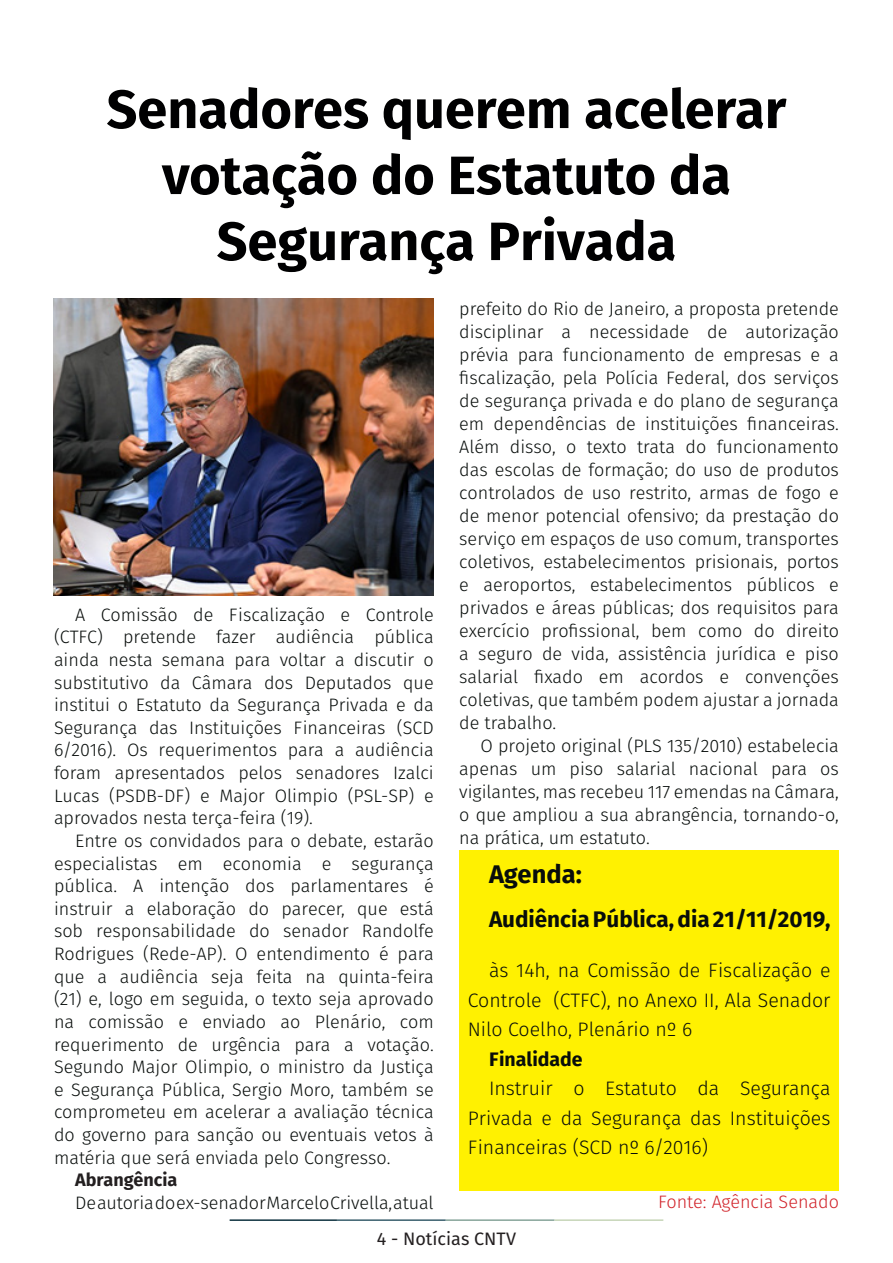
<style>
.page{position:relative;width:893px;height:1263px;background:#fff}
.page>*{position:absolute;margin:0;border:0;box-sizing:border-box;transform-origin:0 0}
.t1{font:700 54px/66px "Fira Sans";color:#000001;text-align:center}
.t2{font:700 25.5px "Fira Sans";color:#080d0b}
.t3{font:700 22.5px "Fira Sans";color:#080d0b}
.t4{font:300 19.5px/29.5px "Fira Sans";color:#080d0b;text-align:justify}
.t5{font:700 19.5px "Fira Sans";color:#080d0b}
.t6{font:300 18px/22.6px "Fira Sans";color:#080d0b;text-align:justify}
.t7{font:300 18px "Fira Sans";color:#d1232a}
.t8{font:18px "Fira Sans";color:#231f20}
.t9{font:700 18px "Fira Sans";color:#231f20}
</style>
<div class="page">
<hr style="left:230px;top:1219px;width:107px;height:2px;background:#0e323f">
<hr style="left:337px;top:1219px;width:109px;height:2px;background:#3a5f6d">
<hr style="left:446px;top:1219px;width:109px;height:2px;background:#87a59a">
<hr style="left:555px;top:1219px;width:108px;height:2px;background:#c6d5b7">
<img style="left:54px;top:298px;width:380px;height:297px">
<div style="left:459px;top:850px;width:380px;height:341px;background:#fff101"></div>
<p class="t1" style="left:106px;top:72px;width:681px">Senadores querem acelerar votação do Estatuto da<br>Segurança Privada</p>
<p class="t6" style="left:54px;top:603px;width:381px;text-indent:21px">A Comissão de Fiscalização e Controle (CTFC) pretende fazer audiência pública ainda nesta semana para voltar a discutir o substitutivo da Câmara dos Deputados que institui o Estatuto da Segurança Privada e da Segurança das Instituições Financeiras (SCD 6/2016). Os requerimentos para a audiência foram apresentados pelos senadores Izalci Lucas (PSDB-DF) e Major Olimpio (PSL-SP) e aprovados nesta terça-feira (19).</p>
<p class="t6" style="left:54px;top:829px;width:381px;text-indent:21px">Entre os convidados para o debate, estarão especialistas em economia e segurança pública. A intenção dos parlamentares é instruir a elaboração do parecer, que está sob responsabilidade do senador Randolfe Rodrigues (Rede-AP). O entendimento é para que a audiência seja feita na quinta-feira (21) e, logo em seguida, o texto seja aprovado na comissão e enviado ao Plenário, com requerimento de urgência para a votação.<br>Segundo Major Olimpio, o ministro da Justiça e Segurança Pública, Sergio Moro, também se comprometeu em acelerar a avaliação técnica do governo para sanção ou eventuais vetos à matéria que será enviada pelo Congresso.</p>
<p class="t9" style="left:75px;top:1165px;width:104px">Abrangência</p>
<p class="t6" style="left:75px;top:1191px;width:360px">De autoria do ex-senador Marcelo Crivella, atual</p>
<p class="t6" style="left:459px;top:297px;width:381px">prefeito do Rio de Janeiro, a proposta pretende disciplinar a necessidade de autorização prévia para funcionamento de empresas e a fiscalização, pela Polícia Federal, dos serviços de segurança privada e do plano de segurança em dependências de instituições financeiras.<br>Além disso, o texto trata do funcionamento das escolas de formação; do uso de produtos controlados de uso restrito, armas de fogo e de menor potencial ofensivo; da prestação do serviço em espaços de uso comum, transportes coletivos, estabelecimentos prisionais, portos e aeroportos, estabelecimentos públicos e privados e áreas públicas; dos requisitos para exercício profissional, bem como do direito a seguro de vida, assistência jurídica e piso salarial fixado em acordos e convenções coletivas, que também podem ajustar a jornada de trabalho.</p>
<p class="t6" style="left:459px;top:734px;width:381px;text-indent:21px">O projeto original (PLS 135/2010) estabelecia apenas um piso salarial nacional para os vigilantes, mas recebeu 117 emendas na Câmara, o que ampliou a sua abrangência, tornando-o, na prática, um estatuto.</p>
<p class="t2" style="left:489px;top:852px;width:94px">Agenda:</p>
<p class="t3" style="left:489px;top:900px;width:343px">Audiência Pública, dia 21/11/2019,</p>
<p class="t4" style="left:468px;top:956px;width:364px;text-indent:21px">às 14h, na Comissão de Fiscalização e Controle (CTFC), no Anexo II, Ala Senador Nilo Coelho, Plenário nº 6</p>
<p class="t5" style="left:489px;top:1042px;width:95px">Finalidade</p>
<p class="t4" style="left:468px;top:1073px;width:364px;text-indent:21px">Instruir o Estatuto da Segurança Privada e da Segurança das Instituições Financeiras (SCD nº 6/2016)</p>
<p class="t7" style="left:658px;top:1188px;width:182px">Fonte: Agência Senado</p>
<p class="t8" style="left:377px;top:1225px;width:141px">4 - Notícias CNTV</p>
</div>
